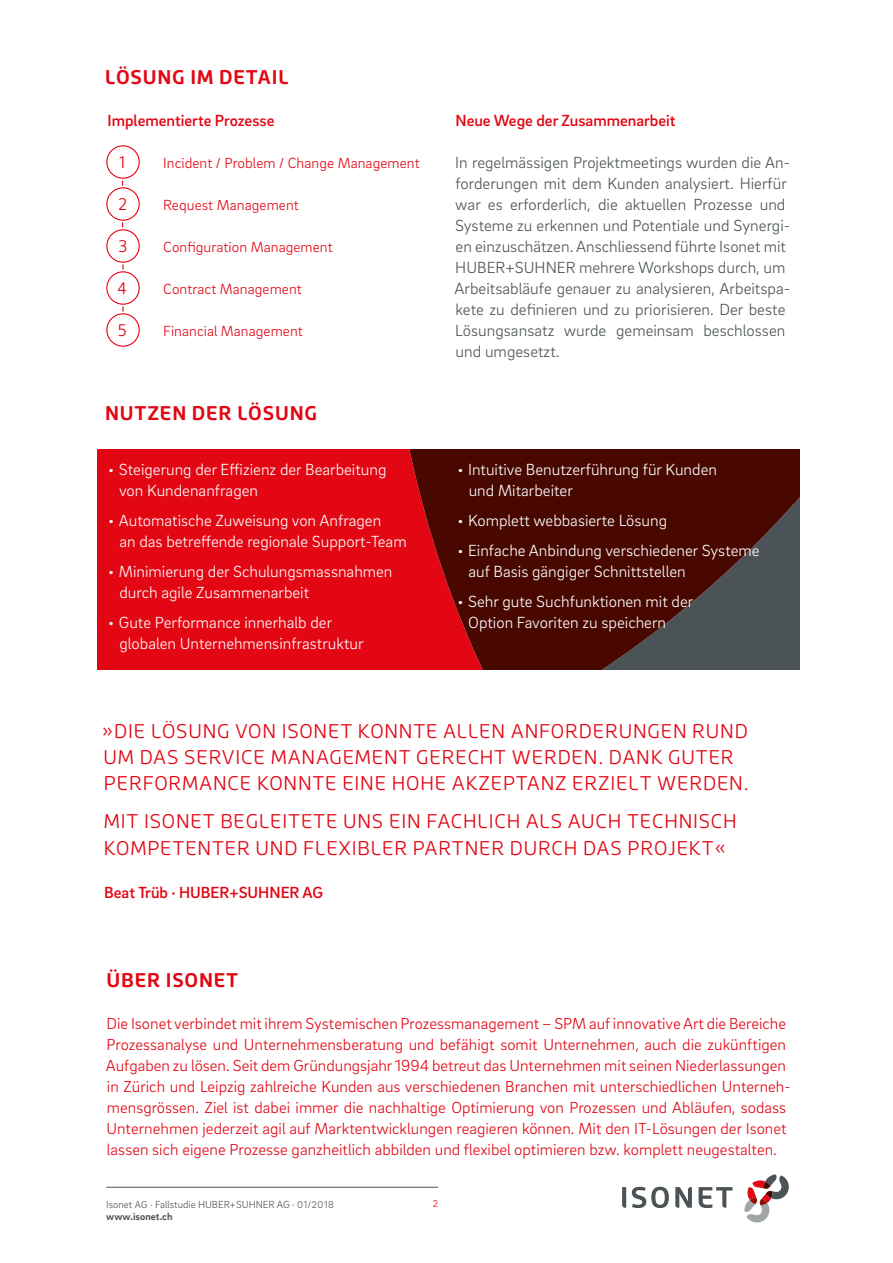
<style>
.page{position:relative;width:893px;height:1263px;background:#fff}
.page>*{position:absolute;margin:0;border:0;box-sizing:border-box;transform-origin:0 0}
.t1{font:300 19.5px/26.2px "Roihu";letter-spacing:.04em;color:#e30613}
.t2{font:700 19.5px "Roihu";letter-spacing:.04em;color:#e30613}
.t3{font:300 16.5px/21px "Brix Sans";color:#fff}
.t4{font:300 16.5px/21px "Brix Sans";color:#4c5356}
.t5{font:500 16.5px "Brix Sans";color:#e30613}
.t6{font:300 16.5px "Roihu";color:#e30613}
.t7{font:300 16.35px/21px "Brix Sans";color:#e30613}
.t8{font:300 15px "Brix Sans";letter-spacing:.005em;color:#e30613}
.t9{font:300 10.5px/12.6px "Brix Sans";color:#4c5356}
.t10{font:300 10.2px "Brix Sans";color:#e30613}
.s1{font-size:10.2px}
.s2{font-weight:700}
</style>
<div class="page">
<hr style="left:106px;top:1187px;width:332px;height:1px;background:#4c5356">
<svg style="left:632px;top:1187px;width:37px;height:21px"></svg>
<svg style="left:622px;top:1187px;width:4px;height:21px"></svg>
<svg style="left:675px;top:1187px;width:17px;height:21px"></svg>
<svg style="left:699px;top:1187px;width:34px;height:21px"></svg>
<svg style="left:744px;top:1174px;width:45px;height:48px"></svg>
<div style="left:106px;top:145px;width:34px;height:34px;border:1px solid #e30613;border-radius:50%"></div>
<div style="left:106px;top:229px;width:34px;height:34px;border:1px solid #e30613;border-radius:50%"></div>
<div style="left:106px;top:271px;width:34px;height:34px;border:1px solid #e30613;border-radius:50%"></div>
<div style="left:106px;top:313px;width:34px;height:34px;border:1px solid #e30613;border-radius:50%"></div>
<div style="left:106px;top:187px;width:34px;height:34px;border:1px solid #e30613;border-radius:50%"></div>
<svg style="left:122px;top:306px;width:2px;height:6px"></svg>
<svg style="left:122px;top:264px;width:2px;height:6px"></svg>
<div style="left:98px;top:450px;width:284px;height:219px;background:#e30613"></div>
<svg style="left:382px;top:450px;width:417px;height:219px;background:#5e1411"></svg>
<p class="t2" style="left:105px;top:66px;width:185px">LÖSUNG IM DETAIL</p>
<p class="t5" style="left:107px;top:109px;width:168px">Implementierte Prozesse</p>
<p class="t6" style="left:119px;top:153px;width:8px">1</p>
<p class="t8" style="left:163px;top:154px;width:258px">Incident / Problem / Change Management</p>
<p class="t8" style="left:163px;top:196px;width:137px">Request Management</p>
<p class="t8" style="left:163px;top:238px;width:171px">Configuration Management</p>
<p class="t8" style="left:163px;top:280px;width:140px">Contract Management</p>
<p class="t8" style="left:163px;top:322px;width:141px">Financial Management</p>
<p class="t6" style="left:118px;top:195px;width:11px">2</p>
<p class="t6" style="left:119px;top:237px;width:10px">3</p>
<p class="t6" style="left:118px;top:279px;width:11px">4</p>
<p class="t6" style="left:118px;top:321px;width:11px">5</p>
<p class="t2" style="left:105px;top:402px;width:213px">NUTZEN DER LÖSUNG</p>
<p class="t3" style="left:119px;top:458px;width:269px;text-indent:-11px">• Steigerung der Effizienz der Bearbeitung von Kundenanfragen</p>
<p class="t3" style="left:119px;top:509px;width:289px;text-indent:-11px">• Automatische Zuweisung von Anfragen<br>an das betreffende regionale Support-Team</p>
<p class="t3" style="left:120px;top:560px;width:275px;text-indent:-11px">• Minimierung der Schulungsmassnahmen durch agile Zusammenarbeit</p>
<p class="t3" style="left:119px;top:611px;width:246px;text-indent:-11px">• Gute Performance innerhalb der globalen Unternehmensinfrastruktur</p>
<p class="t5" style="left:456px;top:109px;width:222px">Neue Wege der Zusammenarbeit</p>
<p class="t4" style="left:455px;top:151px;width:337px">In regelmässigen Projektmeetings wurden die An&shy;forderungen mit dem Kunden analysiert. Hierfür war es erforderlich, die aktuellen Prozesse und Systeme zu erkennen und Potentiale und Synergi&shy;en einzuschätzen. Anschliessend führte Isonet mit HUBER+SUHNER mehrere Workshops durch, um Arbeitsabläufe genauer zu analysieren, Arbeitspa&shy;kete zu definieren und zu priorisieren. Der beste Lösungsansatz wurde gemeinsam beschlossen und umgesetzt.</p>
<p class="t3" style="left:469px;top:458px;width:250px;text-indent:-11px">• Intuitive Benutzerführung für Kunden und Mitarbeiter</p>
<p class="t3" style="left:457px;top:509px;width:211px">• Komplett webbasierte Lösung</p>
<p class="t3" style="left:469px;top:539px;width:293px;text-indent:-11px">• Einfache Anbindung verschiedener Systeme auf Basis gängiger Schnittstellen</p>
<p class="t3" style="left:468px;top:590px;width:226px;text-indent:-11px">• Sehr gute Suchfunktionen mit der<br>Option Favoriten zu speichern</p>
<p class="t1" style="left:102px;top:718px;width:648px">»DIE LÖSUNG VON ISONET KONNTE ALLEN ANFORDERUNGEN RUND<br>UM DAS SERVICE MANAGEMENT GERECHT WERDEN. DANK GUTER<br>PERFORMANCE KONNTE EINE HOHE AKZEPTANZ ERZIELT WERDEN.</p>
<p class="t1" style="left:104px;top:808px;width:634px">MIT ISONET BEGLEITETE UNS EIN FACHLICH ALS AUCH TECHNISCH<br>KOMPETENTER UND FLEXIBLER PARTNER DURCH DAS PROJEKT«</p>
<p class="t5" style="left:104px;top:882px;width:220px">Beat Trüb · HUBER+SUHNER AG</p>
<p class="t2" style="left:107px;top:969px;width:133px">ÜBER ISONET</p>
<p class="t7" style="left:106px;top:1012px;width:686px">Die Isonet verbindet mit ihrem Systemischen Prozessmanagement – SPM auf innovative Art die Bereiche Prozessanalyse und Unternehmensberatung und befähigt somit Unternehmen, auch die zukünftigen Aufgaben zu lösen. Seit dem Gründungsjahr 1994 betreut das Unternehmen mit seinen Niederlassungen in Zürich und Leipzig zahlreiche Kunden aus verschiedenen Branchen mit unterschiedlichen Unterneh&shy;mensgrössen. Ziel ist dabei immer die nachhaltige Optimierung von Prozessen und Abläufen, sodass Unternehmen jederzeit agil auf Marktentwicklungen reagieren können. Mit den IT-Lösungen der Isonet lassen sich eigene Prozesse ganzheitlich abbilden und flexibel optimieren bzw. komplett neugestalten.</p>
<p class="t9" style="left:106px;top:1197px;width:229px">Isonet <span class="s1">AG</span> · Fallstudie HUBER+SUHNER AG · <span class="s1">01/2018 </span><span class="s2">www.isonet.ch</span></p>
<p class="t10" style="left:433px;top:1197px;width:7px">2</p>
</div>
